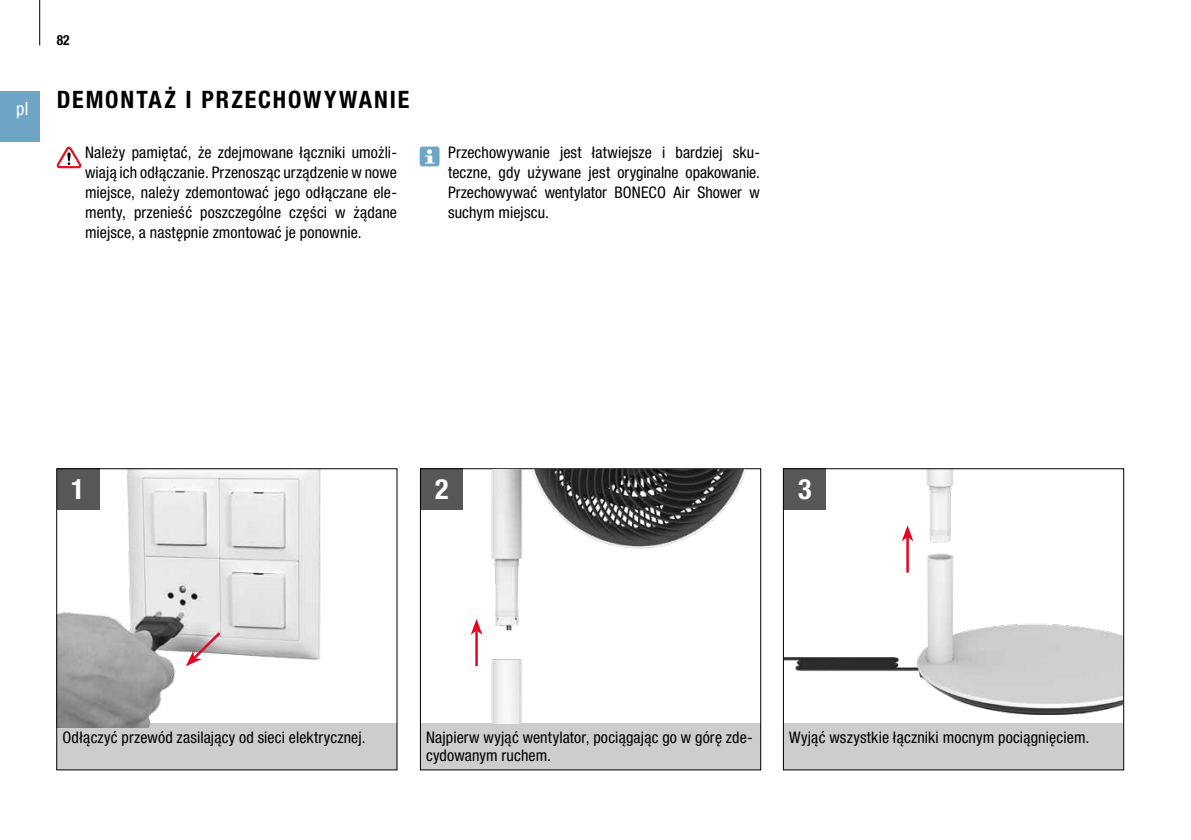
<style>
.page{position:relative;width:1191px;height:840px;background:#fff}
.page>*{position:absolute;margin:0;border:0;box-sizing:border-box;transform-origin:0 0}
.t1{font:700 condensed 28px "Helvetica Neue LTW1 G";color:#fff}
.t2{font:700 condensed 24px "Helvetica Neue LTW1 G";letter-spacing:.08em;color:#000}
.t3{font:condensed 18px "Helvetica Neue LTW1 G";color:#fff}
.t4{font:condensed 16px/20px "Helvetica Neue LTW1 G";letter-spacing:.01em;color:#000;text-align:justify}
.t5{font:700 condensed 14px "Helvetica Neue LTW1 G";color:#000;scale:.96 1}
</style>
<div class="page">
<div style="left:0;top:91px;width:40px;height:51px;background:#6ea5c4"></div>
<hr style="left:39px;top:0;width:1px;height:45px;background:#000">
<div style="left:57px;top:723px;width:339px;height:46px;background:#cdcdcc"></div>
<div style="left:420px;top:468px;width:43px;height:42px;background:#575756"></div>
<img style="left:785px;top:470px;width:337px;height:243px">
<div style="left:783px;top:723px;width:340px;height:46px;background:#cdcdcc"></div>
<div style="left:420px;top:723px;width:340px;height:46px;background:#cdcdcc"></div>
<div style="left:783px;top:468px;width:341px;height:302px;border:1px solid #000"></div>
<div style="left:420px;top:468px;width:341px;height:302px;border:1px solid #000"></div>
<div style="left:420px;top:146px;width:19px;height:20px;background:#6ea5c4;border-radius:3px"></div>
<svg style="left:425px;top:149px;width:9px;height:14px"></svg>
<svg style="left:57px;top:146px;width:24px;height:22px"></svg>
<hr style="left:475px;top:630px;width:3px;height:35px;background:#e40521">
<svg style="left:471px;top:619px;width:11px;height:15px"></svg>
<hr style="left:906px;top:536px;width:3px;height:36px;background:#e40521">
<svg style="left:901px;top:525px;width:12px;height:16px"></svg>
<img style="left:491px;top:469px;width:264px;height:254px">
<img style="left:58px;top:470px;width:263px;height:257px">
<svg style="left:186px;top:629px;width:37px;height:37px"></svg>
<p class="t3" style="left:16px;top:98px;width:14px">pl</p>
<p class="t5" style="left:57px;top:32px;width:15px">82</p>
<h2 class="t2" style="left:57px;top:85px;width:354px">DEMONTAŻ I PRZECHOWYWANIE</h2>
<p class="t4" style="left:85px;top:142px;width:313px">Należy pamiętać, że zdejmowane łączniki umożli&shy;wiają ich odłączanie. Przenosząc urządzenie w nowe miejsce, należy zdemontować jego odłączane ele&shy;menty, przenieść poszczególne części w żądane miejsce, a następnie zmontować je ponownie.</p>
<p class="t4" style="left:448px;top:142px;width:313px">Przechowywanie jest łatwiejsze i bardziej sku&shy;teczne, gdy używane jest oryginalne opakowanie.<br>Przechowywać wentylator BONECO Air Shower w suchym miejscu.</p>
<h1 class="t1" style="left:71px;top:472px;width:15px">1</h1>
<h1 class="t1" style="left:435px;top:472px;width:15px">2</h1>
<h1 class="t1" style="left:798px;top:472px;width:15px">3</h1>
<p class="t4" style="left:62px;top:727px;width:305px">Odłączyć przewód zasilający od sieci elektrycznej.</p>
<p class="t4" style="left:426px;top:727px;width:328px">Najpierw wyjąć wentylator, pociągając go w górę zde-</p>
<p class="t4" style="left:789px;top:727px;width:302px">Wyjąć wszystkie łączniki mocnym pociągnięciem.</p>
<p class="t4" style="left:426px;top:745px;width:127px">cydowanym ruchem.</p>
</div>
